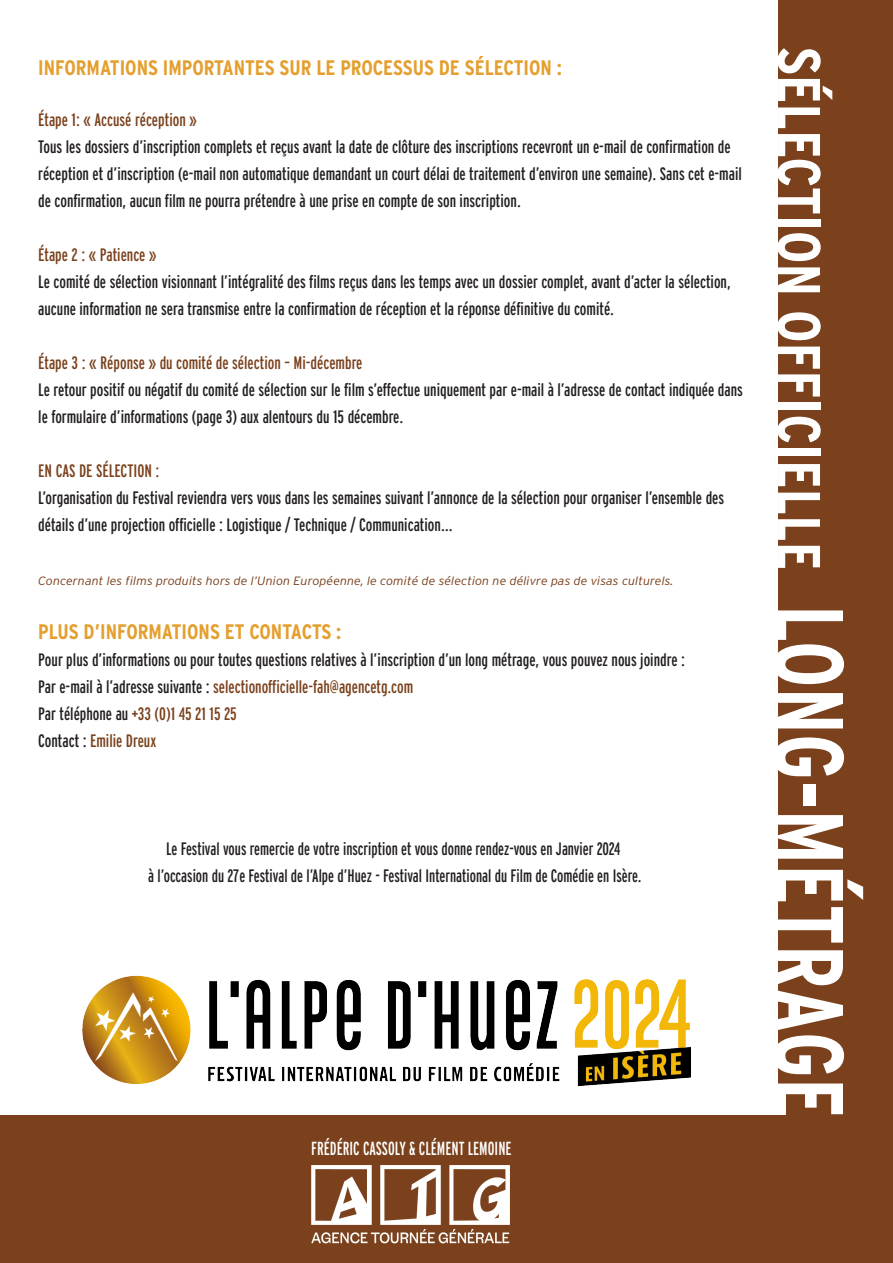
<style>
.page{position:relative;width:893px;height:1263px;background:#fff}
.page>*{position:absolute;margin:0;border:0;box-sizing:border-box;transform-origin:0 0}
.t1{font:700 condensed 98.4px "Interstate";color:#fff;scale:.87 1}
.t2{font:700 condensed 60px "Interstate";color:#fff}
.t3{font:700 condensed 21px "Interstate";color:#e49f2e}
.t4{font:18.9px "Interstate Regular Comp";color:#fff;scale:.95 1}
.t5{font:18px/27px "Interstate Regular Comp";color:#231f20;scale:1.05 1}
.t6{font:18px "Interstate Regular Comp";color:#7a411c;scale:1.05 1}
.t7{font:18px "Interstate Regular Comp";color:#231f20}
.t8{font:italic 300 12px "Interstate";color:#7a411c;scale:1.05 1}
.s1{color:#231f20}
</style>
<div class="page">
<div style="left:779px;top:0;width:114px;height:1263px;background:#7a411c"></div>
<img style="left:82px;top:975px;width:609px;height:112px">
<div style="left:0;top:1116px;width:779px;height:147px;background:#7a411c"></div>
<img style="left:312px;top:1165px;width:197px;height:79px">
<p class="t3" style="left:38px;top:56px;width:525px">INFORMATIONS IMPORTANTES SUR LE PROCESSUS DE SÉLECTION :</p>
<p class="t6" style="left:38px;top:110px;width:153px">Étape 1: « Accusé réception »</p>
<p class="t5" style="left:38px;top:133px;width:672px">Tous les dossiers d’inscription complets et reçus avant la date de clôture des inscriptions recevront un e-mail de confirmation de réception et d’inscription (e-mail non automatique demandant un court délai de traitement d’environ une semaine). Sans cet e-mail de confirmation, aucun film ne pourra prétendre à une prise en compte de son inscription.</p>
<p class="t6" style="left:38px;top:245px;width:114px">Étape 2 : « Patience »</p>
<p class="t5" style="left:38px;top:268px;width:661px">Le comité de sélection visionnant l’intégralité des films reçus dans les temps avec un dossier complet, avant d’acter la sélection, aucune information ne sera transmise entre la confirmation de réception et la réponse définitive du comité.</p>
<p class="t6" style="left:38px;top:353px;width:310px">Étape 3 : « Réponse » du comité de sélection – Mi-décembre</p>
<p class="t5" style="left:38px;top:376px;width:673px">Le retour positif ou négatif du comité de sélection sur le film s’effectue uniquement par e-mail à l’adresse de contact indiquée dans le formulaire d’informations (page 3) aux alentours du 15 décembre.</p>
<p class="t6" style="left:38px;top:461px;width:117px">EN CAS DE SÉLECTION :</p>
<p class="t5" style="left:38px;top:484px;width:655px">L’organisation du Festival reviendra vers vous dans les semaines suivant l’annonce de la sélection pour organiser l’ensemble des détails d’une projection officielle : Logistique / Technique / Communication…</p>
<p class="t8" style="left:38px;top:574px;width:607px">Concernant les films produits hors de l’Union Européenne, le comité de sélection ne délivre pas de visas culturels.</p>
<p class="t3" style="left:38px;top:620px;width:305px">PLUS D’INFORMATIONS ET CONTACTS :</p>
<p class="t5" style="left:38px;top:646px;width:617px">Pour plus d’informations ou pour toutes questions relatives à l’inscription d’un long métrage, vous pouvez nous joindre :</p>
<p class="t6" style="left:38px;top:677px;width:359px"><span class="s1">Par e-mail à l’adresse suivante :</span> selectionofficielle-fah@agencetg.com</p>
<p class="t6" style="left:38px;top:704px;width:191px"><span class="s1">Par téléphone au</span> +33 (0)1 45 21 15 25</p>
<p class="t6" style="left:38px;top:731px;width:114px"><span class="s1">Contact :</span> Emilie Dreux</p>
<p class="t7" style="left:166px;top:839px;width:456px">Le Festival vous remercie de votre inscription et vous donne rendez-vous en Janvier 2024</p>
<p class="t7" style="left:148px;top:866px;width:495px">à l’occasion du 27e Festival de l’Alpe d’Huez - Festival International du Film de Comédie en Isère.</p>
<p class="t4" style="left:311px;top:1138px;width:212px">FRÉDÉRIC CASSOLY &amp; CLÉMENT LEMOINE</p>
<p class="t2" style="left:833px;top:47px;width:525px;rotate:90deg">SÉLECTION OFFICIELLE</p>
<p class="t1" style="left:864px;top:605px;width:592px;rotate:90deg">LONG-MÉTRAGE</p>
</div>
